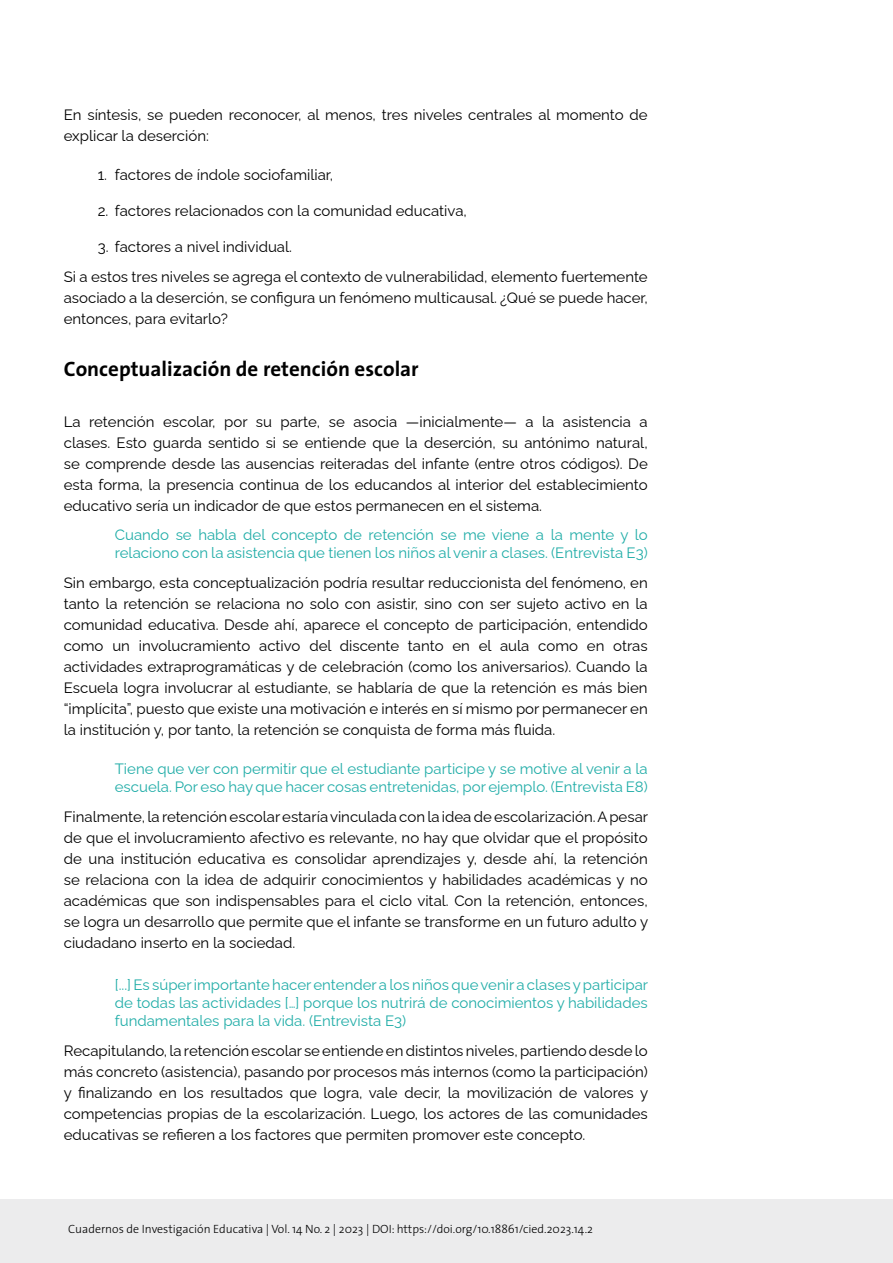
<style>
.page{position:relative;width:893px;height:1263px;background:#fff}
.page>*{position:absolute;margin:0;border:0;box-sizing:border-box;transform-origin:0 0}
.t1{font:700 21px "The Sans";color:#000}
.t2{font:15px/21px "Raleway";color:#000;text-align:justify}
.t3{font:15px/18px "Raleway";color:#21ada8}
.t4{font:300 12px "The Sans";color:#000}
</style>
<div class="page">
<div style="left:0;top:1199px;width:893px;height:64px;background:#ececed"></div>
<p class="t2" style="left:64px;top:103px;width:585px">En síntesis, se pueden reconocer, al menos, tres niveles centrales al momento de explicar la deserción:</p>
<p class="t2" style="left:98px;top:163px;width:237px">1. factores de índole sociofamiliar,</p>
<p class="t2" style="left:98px;top:199px;width:371px">2. factores relacionados con la comunidad educativa,</p>
<p class="t2" style="left:64px;top:230px;width:585px;line-height:30px;text-indent:34px">3. factores a nivel individual.<br>Si a estos tres niveles se agrega el contexto de vulnerabilidad, elemento fuertemente</p>
<p class="t2" style="left:64px;top:286px;width:585px">asociado a la deserción, se configura un fenómeno multicausal. ¿Qué se puede hacer, entonces, para evitarlo?</p>
<h1 class="t1" style="left:64px;top:352px;width:356px">Conceptualización de retención escolar</h1>
<p class="t2" style="left:64px;top:410px;width:585px">La retención escolar, por su parte, se asocia —inicialmente— a la asistencia a clases. Esto guarda sentido si se entiende que la deserción, su antónimo natural, se comprende desde las ausencias reiteradas del infante (entre otros códigos). De esta forma, la presencia continua de los educandos al interior del establecimiento educativo sería un indicador de que estos permanecen en el sistema.</p>
<p class="t3" style="left:115px;top:524px;width:534px">Cuando se habla del concepto de retención se me viene a la mente y lo relaciono con la asistencia que tienen los niños al venir a clases. (Entrevista E3)</p>
<p class="t2" style="left:64px;top:571px;width:585px">Sin embargo, esta conceptualización podría resultar reduccionista del fenómeno, en tanto la retención se relaciona no solo con asistir, sino con ser sujeto activo en la comunidad educativa. Desde ahí, aparece el concepto de participación, entendido como un involucramiento activo del discente tanto en el aula como en otras actividades extraprogramáticas y de celebración (como los aniversarios). Cuando la Escuela logra involucrar al estudiante, se hablaría de que la retención es más bien “implícita”, puesto que existe una motivación e interés en sí mismo por permanecer en la institución y, por tanto, la retención se conquista de forma más fluida.</p>
<p class="t3" style="left:115px;top:758px;width:534px">Tiene que ver con permitir que el estudiante participe y se motive al venir a la escuela. Por eso hay que hacer cosas entretenidas, por ejemplo. (Entrevista E8)</p>
<p class="t2" style="left:64px;top:805px;width:586px">Finalmente, la retención escolar estaría vinculada con la idea de escolarización. A pesar de que el involucramiento afectivo es relevante, no hay que olvidar que el propósito de una institución educativa es consolidar aprendizajes y, desde ahí, la retención se relaciona con la idea de adquirir conocimientos y habilidades académicas y no académicas que son indispensables para el ciclo vital. Con la retención, entonces, se logra un desarrollo que permite que el infante se transforme en un futuro adulto y ciudadano inserto en la sociedad.</p>
<p class="t3" style="left:115px;top:974px;width:535px;text-align:justify">[...] Es súper importante hacer entender a los niños que venir a clases y participar de todas las actividades […] porque los nutrirá de conocimientos y habilidades fundamentales para la vida. (Entrevista E3)</p>
<p class="t2" style="left:64px;top:1039px;width:586px">Recapitulando, la retención escolar se entiende en distintos niveles, partiendo desde lo más concreto (asistencia), pasando por procesos más internos (como la participación) y finalizando en los resultados que logra, vale decir, la movilización de valores y competencias propias de la escolarización. Luego, los actores de las comunidades educativas se refieren a los factores que permiten promover este concepto.</p>
<p class="t4" style="left:68px;top:1218px;width:526px">Cuadernos de Investigación Educativa | Vol. 14 No. 2 | 2023 | DOI: https://doi.org/10.18861/cied.2023.14.2</p>
</div>
